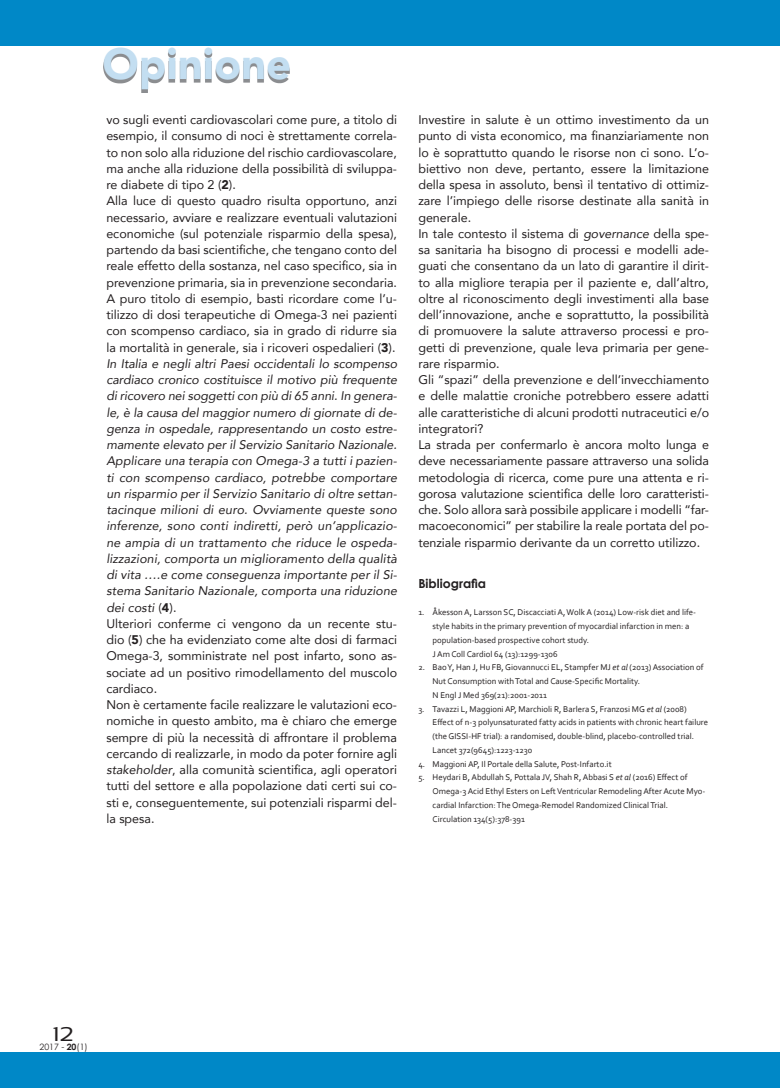
<style>
.page{position:relative;width:780px;height:1088px;background:#fff}
.page>*{position:absolute;margin:0;border:0;box-sizing:border-box;transform-origin:0 0}
.t1{font:900 43.75px "Avenir";color:#c3def1}
.t2{font:20px "Sansation";color:#231f20;scale:1.2 1}
.t3{font:12.5px/16.2px "Avenir";color:#231f20}
.t4{font:700 12.5px "Century Gothic";color:#231f20}
.t5{font:8.75px/13.8px "Corbel";color:#231f20}
.t6{font:8.75px "Century Gothic";color:#231f20}
.s1{font-weight:900}
.s2{font-style:italic}
.s3{font-weight:700}
</style>
<div class="page">
<div style="left:0;top:0;width:780px;height:46px;background:#0088c7"></div>
<div style="left:0;top:1052px;width:780px;height:36px;background:#0088c7"></div>
<img style="left:104px;top:51px;width:186px;height:41px">
<h1 class="t1" style="left:102px;top:26px;width:190px">Opinione</h1>
<p class="t3" style="left:106px;top:111px;width:292px">vo sugli eventi cardiovascolari come pure, a titolo di esempio, il consumo di noci è strettamente correla&shy;to non solo alla riduzione del rischio cardiovascolare, ma anche alla riduzione della possibilità di sviluppa&shy;re diabete di tipo 2 (<span class="s1">2</span>).<br>Alla luce di questo quadro risulta opportuno, anzi necessario, avviare e realizzare eventuali valutazioni economiche (sul potenziale risparmio della spesa), partendo da basi scientifiche, che tengano conto del reale effetto della sostanza, nel caso specifico, sia in prevenzione primaria, sia in prevenzione secondaria.<br>A puro titolo di esempio, basti ricordare come l’u&shy;tilizzo di dosi terapeutiche di Omega-3 nei pazienti con scompenso cardiaco, sia in grado di ridurre sia la mortalità in generale, sia i ricoveri ospedalieri (<span class="s1">3</span>).<br><span class="s2">In Italia e negli altri Paesi occidentali lo scompenso cardiaco cronico costituisce il motivo più frequente di ricovero nei soggetti con più di 65 anni. In genera&shy;le, è la causa del maggior numero di giornate di de&shy;genza in ospedale, rappresentando un costo estre&shy;mamente elevato per il Servizio Sanitario Nazionale.<br>Applicare una terapia con Omega-3 a tutti i pazien&shy;ti con scompenso cardiaco, potrebbe comportare un risparmio per il Servizio Sanitario di oltre settan&shy;tacinque milioni di euro. Ovviamente queste sono inferenze, sono conti indiretti, però un’applicazio&shy;ne ampia di un trattamento che riduce le ospeda&shy;lizzazioni, comporta un miglioramento della qualità di vita ….e come conseguenza importante per il Si&shy;stema Sanitario Nazionale, comporta una riduzione dei costi</span> (<span class="s1">4</span>).<br>Ulteriori conferme ci vengono da un recente stu&shy;dio (<span class="s1">5</span>) che ha evidenziato come alte dosi di farmaci Omega-3, somministrate nel post infarto, sono as&shy;sociate ad un positivo rimodellamento del muscolo cardiaco.<br>Non è certamente facile realizzare le valutazioni eco&shy;nomiche in questo ambito, ma è chiaro che emerge sempre di più la necessità di affrontare il problema cercando di realizzarle, in modo da poter fornire agli <span class="s2">stakeholder</span>, alla comunità scientifica, agli operatori tutti del settore e alla popolazione dati certi sui co&shy;sti e, conseguentemente, sui potenziali risparmi del&shy;la spesa.</p>
<p class="t3" style="left:418px;top:111px;width:292px">Investire in salute è un ottimo investimento da un punto di vista economico, ma finanziariamente non lo è soprattutto quando le risorse non ci sono. L’o&shy;biettivo non deve, pertanto, essere la limitazione della spesa in assoluto, bensì il tentativo di ottimiz&shy;zare l’impiego delle risorse destinate alla sanità in generale.<br>In tale contesto il sistema di <span class="s2">governance</span> della spe&shy;sa sanitaria ha bisogno di processi e modelli ade&shy;guati che consentano da un lato di garantire il dirit&shy;to alla migliore terapia per il paziente e, dall’altro, oltre al riconoscimento degli investimenti alla base dell’innovazione, anche e soprattutto, la possibilità di promuovere la salute attraverso processi e pro&shy;getti di prevenzione, quale leva primaria per gene&shy;rare risparmio.<br>Gli “spazi” della prevenzione e dell’invecchiamento e delle malattie croniche potrebbero essere adatti alle caratteristiche di alcuni prodotti nutraceutici e/o integratori?<br>La strada per confermarlo è ancora molto lunga e deve necessariamente passare attraverso una solida metodologia di ricerca, come pure una attenta e ri&shy;gorosa valutazione scientifica delle loro caratteristi&shy;che. Solo allora sarà possibile applicare i modelli “far&shy;macoeconomici” per stabilire la reale portata del po&shy;tenziale risparmio derivante da un corretto utilizzo.</p>
<p class="t4" style="left:418px;top:575px;width:69px">Bibliografia</p>
<p class="t5" style="left:432px;top:605px;width:265px;text-indent:-14px">1. Åkesson A, Larsson SC, Discacciati A, Wolk A (2014) Low-risk diet and life&shy;style habits in the primary prevention of myocardial infarction in men: a population-based prospective cohort study.<br>J Am Coll Cardiol 64 (13):1299-1306</p>
<p class="t5" style="left:432px;top:660px;width:273px;text-indent:-14px">2. Bao Y, Han J, Hu FB, Giovannucci EL, Stampfer MJ <span class="s2">et al</span> (2013) Association of<br>Nut Consumption with Total and Cause-Specific Mortality.<br>N Engl J Med 369(21):2001-2011</p>
<p class="t5" style="left:432px;top:702px;width:277px;text-indent:-14px">3. Tavazzi L, Maggioni AP, Marchioli R, Barlera S, Franzosi MG <span class="s2">et al</span> (2008)<br>Effect of n-3 polyunsaturated fatty acids in patients with chronic heart failure (the GISSI-HF trial): a randomised, double-blind, placebo-controlled trial.<br>Lancet 372(9645):1223-1230</p>
<p class="t5" style="left:418px;top:756px;width:195px">4. Maggioni AP, Il Portale della Salute, Post-Infarto.it</p>
<p class="t5" style="left:432px;top:770px;width:274px;text-indent:-14px">5. Heydari B, Abdullah S, Pottala JV, Shah R, Abbasi S <span class="s2">et al</span> (2016) Effect of Omega-3 Acid Ethyl Esters on Left Ventricular Remodeling After Acute Myo&shy;cardial Infarction: The Omega-Remodel Randomized Clinical Trial.<br>Circulation 134(5):378-391</p>
<h2 class="t2" style="left:53px;top:1023px;width:19px">12</h2>
<p class="t6" style="left:40px;top:1041px;width:50px">2017 - <span class="s3">20</span>(1)</p>
</div>
